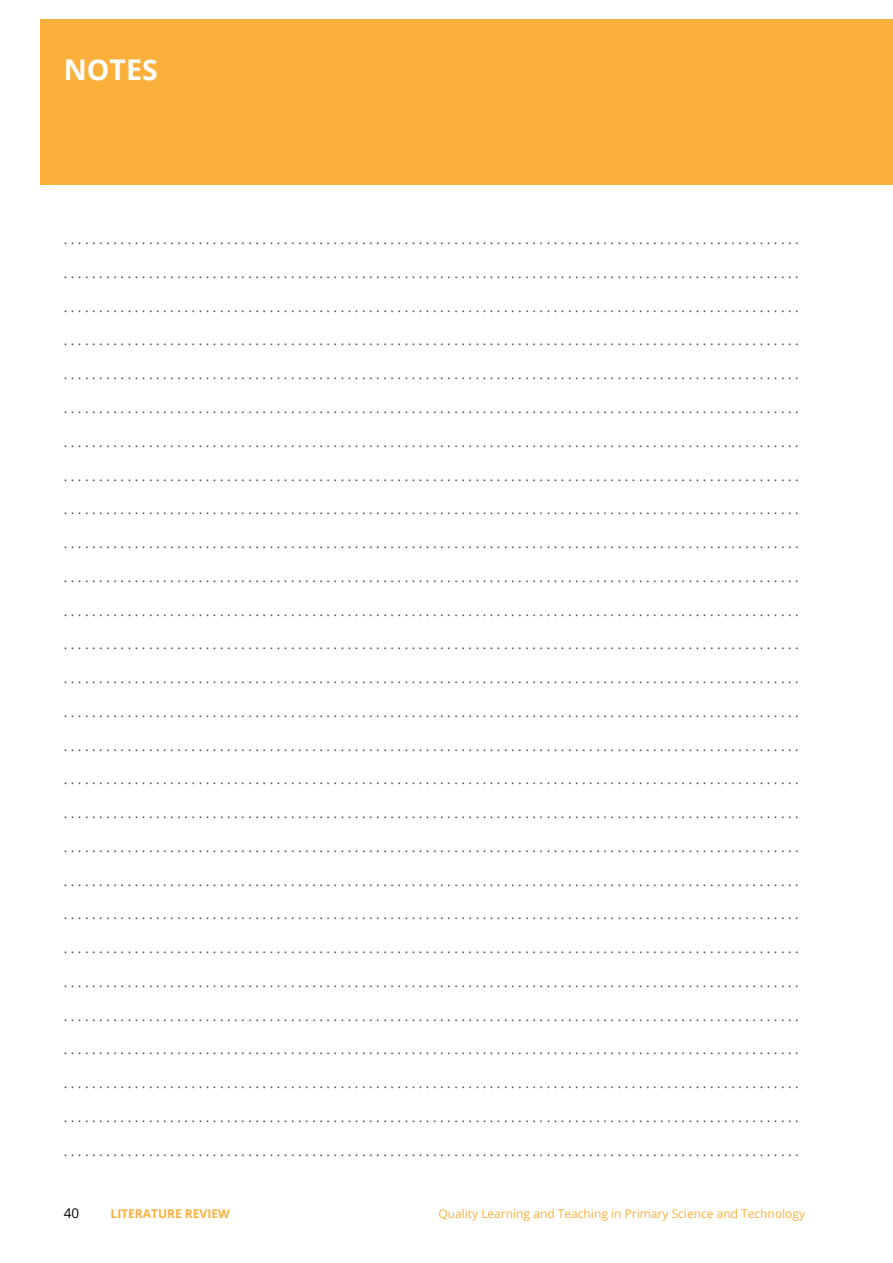
<style>
.page{position:relative;width:893px;height:1263px;background:#fff}
.page>*{position:absolute;margin:0;border:0;box-sizing:border-box;transform-origin:0 0}
.t1{font:700 28.5px "Open Sans";color:#fff}
.t2{font:13.5px "Open Sans";color:#4d4d4d}
.t3{font:13.5px "Open Sans";color:#000}
.t4{font:12px "Open Sans";color:#fbb03b}
.t5{font:700 12px "Open Sans";color:#fbb03b}
</style>
<div class="page">
<div style="left:40px;top:19px;width:853px;height:166px;background:#fbb03b"></div>
<h1 class="t1" style="left:64px;top:50px;width:96px">NOTES</h1>
<p class="t2" style="left:64px;top:230px;width:736px">. . . . . . . . . . . . . . . . . . . . . . . . . . . . . . . . . . . . . . . . . . . . . . . . . . . . . . . . . . . . . . . . . . . . . . . . . . . . . . . . . . . . . . . . . . . . . . . . . . . . . . . .</p>
<p class="t2" style="left:64px;top:264px;width:736px">. . . . . . . . . . . . . . . . . . . . . . . . . . . . . . . . . . . . . . . . . . . . . . . . . . . . . . . . . . . . . . . . . . . . . . . . . . . . . . . . . . . . . . . . . . . . . . . . . . . . . . . .</p>
<p class="t2" style="left:64px;top:298px;width:736px">. . . . . . . . . . . . . . . . . . . . . . . . . . . . . . . . . . . . . . . . . . . . . . . . . . . . . . . . . . . . . . . . . . . . . . . . . . . . . . . . . . . . . . . . . . . . . . . . . . . . . . . .</p>
<p class="t2" style="left:64px;top:331px;width:736px">. . . . . . . . . . . . . . . . . . . . . . . . . . . . . . . . . . . . . . . . . . . . . . . . . . . . . . . . . . . . . . . . . . . . . . . . . . . . . . . . . . . . . . . . . . . . . . . . . . . . . . . .</p>
<p class="t2" style="left:64px;top:365px;width:736px">. . . . . . . . . . . . . . . . . . . . . . . . . . . . . . . . . . . . . . . . . . . . . . . . . . . . . . . . . . . . . . . . . . . . . . . . . . . . . . . . . . . . . . . . . . . . . . . . . . . . . . . .</p>
<p class="t2" style="left:64px;top:399px;width:736px">. . . . . . . . . . . . . . . . . . . . . . . . . . . . . . . . . . . . . . . . . . . . . . . . . . . . . . . . . . . . . . . . . . . . . . . . . . . . . . . . . . . . . . . . . . . . . . . . . . . . . . . .</p>
<p class="t2" style="left:64px;top:433px;width:736px">. . . . . . . . . . . . . . . . . . . . . . . . . . . . . . . . . . . . . . . . . . . . . . . . . . . . . . . . . . . . . . . . . . . . . . . . . . . . . . . . . . . . . . . . . . . . . . . . . . . . . . . .</p>
<p class="t2" style="left:64px;top:466px;width:736px">. . . . . . . . . . . . . . . . . . . . . . . . . . . . . . . . . . . . . . . . . . . . . . . . . . . . . . . . . . . . . . . . . . . . . . . . . . . . . . . . . . . . . . . . . . . . . . . . . . . . . . . .</p>
<p class="t2" style="left:64px;top:500px;width:736px">. . . . . . . . . . . . . . . . . . . . . . . . . . . . . . . . . . . . . . . . . . . . . . . . . . . . . . . . . . . . . . . . . . . . . . . . . . . . . . . . . . . . . . . . . . . . . . . . . . . . . . . .</p>
<p class="t2" style="left:64px;top:534px;width:736px">. . . . . . . . . . . . . . . . . . . . . . . . . . . . . . . . . . . . . . . . . . . . . . . . . . . . . . . . . . . . . . . . . . . . . . . . . . . . . . . . . . . . . . . . . . . . . . . . . . . . . . . .</p>
<p class="t2" style="left:64px;top:568px;width:736px">. . . . . . . . . . . . . . . . . . . . . . . . . . . . . . . . . . . . . . . . . . . . . . . . . . . . . . . . . . . . . . . . . . . . . . . . . . . . . . . . . . . . . . . . . . . . . . . . . . . . . . . .</p>
<p class="t2" style="left:64px;top:601px;width:736px">. . . . . . . . . . . . . . . . . . . . . . . . . . . . . . . . . . . . . . . . . . . . . . . . . . . . . . . . . . . . . . . . . . . . . . . . . . . . . . . . . . . . . . . . . . . . . . . . . . . . . . . .</p>
<p class="t2" style="left:64px;top:635px;width:736px">. . . . . . . . . . . . . . . . . . . . . . . . . . . . . . . . . . . . . . . . . . . . . . . . . . . . . . . . . . . . . . . . . . . . . . . . . . . . . . . . . . . . . . . . . . . . . . . . . . . . . . . .</p>
<p class="t2" style="left:64px;top:669px;width:736px">. . . . . . . . . . . . . . . . . . . . . . . . . . . . . . . . . . . . . . . . . . . . . . . . . . . . . . . . . . . . . . . . . . . . . . . . . . . . . . . . . . . . . . . . . . . . . . . . . . . . . . . .</p>
<p class="t2" style="left:64px;top:703px;width:736px">. . . . . . . . . . . . . . . . . . . . . . . . . . . . . . . . . . . . . . . . . . . . . . . . . . . . . . . . . . . . . . . . . . . . . . . . . . . . . . . . . . . . . . . . . . . . . . . . . . . . . . . .</p>
<p class="t2" style="left:64px;top:736px;width:736px">. . . . . . . . . . . . . . . . . . . . . . . . . . . . . . . . . . . . . . . . . . . . . . . . . . . . . . . . . . . . . . . . . . . . . . . . . . . . . . . . . . . . . . . . . . . . . . . . . . . . . . . .</p>
<p class="t2" style="left:64px;top:770px;width:736px">. . . . . . . . . . . . . . . . . . . . . . . . . . . . . . . . . . . . . . . . . . . . . . . . . . . . . . . . . . . . . . . . . . . . . . . . . . . . . . . . . . . . . . . . . . . . . . . . . . . . . . . .</p>
<p class="t2" style="left:64px;top:804px;width:736px">. . . . . . . . . . . . . . . . . . . . . . . . . . . . . . . . . . . . . . . . . . . . . . . . . . . . . . . . . . . . . . . . . . . . . . . . . . . . . . . . . . . . . . . . . . . . . . . . . . . . . . . .</p>
<p class="t2" style="left:64px;top:838px;width:736px">. . . . . . . . . . . . . . . . . . . . . . . . . . . . . . . . . . . . . . . . . . . . . . . . . . . . . . . . . . . . . . . . . . . . . . . . . . . . . . . . . . . . . . . . . . . . . . . . . . . . . . . .</p>
<p class="t2" style="left:64px;top:871px;width:736px">. . . . . . . . . . . . . . . . . . . . . . . . . . . . . . . . . . . . . . . . . . . . . . . . . . . . . . . . . . . . . . . . . . . . . . . . . . . . . . . . . . . . . . . . . . . . . . . . . . . . . . . .</p>
<p class="t2" style="left:64px;top:905px;width:736px">. . . . . . . . . . . . . . . . . . . . . . . . . . . . . . . . . . . . . . . . . . . . . . . . . . . . . . . . . . . . . . . . . . . . . . . . . . . . . . . . . . . . . . . . . . . . . . . . . . . . . . . .</p>
<p class="t2" style="left:64px;top:939px;width:736px">. . . . . . . . . . . . . . . . . . . . . . . . . . . . . . . . . . . . . . . . . . . . . . . . . . . . . . . . . . . . . . . . . . . . . . . . . . . . . . . . . . . . . . . . . . . . . . . . . . . . . . . .</p>
<p class="t2" style="left:64px;top:973px;width:736px">. . . . . . . . . . . . . . . . . . . . . . . . . . . . . . . . . . . . . . . . . . . . . . . . . . . . . . . . . . . . . . . . . . . . . . . . . . . . . . . . . . . . . . . . . . . . . . . . . . . . . . . .</p>
<p class="t2" style="left:64px;top:1006px;width:736px">. . . . . . . . . . . . . . . . . . . . . . . . . . . . . . . . . . . . . . . . . . . . . . . . . . . . . . . . . . . . . . . . . . . . . . . . . . . . . . . . . . . . . . . . . . . . . . . . . . . . . . . .</p>
<p class="t2" style="left:64px;top:1040px;width:736px">. . . . . . . . . . . . . . . . . . . . . . . . . . . . . . . . . . . . . . . . . . . . . . . . . . . . . . . . . . . . . . . . . . . . . . . . . . . . . . . . . . . . . . . . . . . . . . . . . . . . . . . .</p>
<p class="t2" style="left:64px;top:1074px;width:736px">. . . . . . . . . . . . . . . . . . . . . . . . . . . . . . . . . . . . . . . . . . . . . . . . . . . . . . . . . . . . . . . . . . . . . . . . . . . . . . . . . . . . . . . . . . . . . . . . . . . . . . . .</p>
<p class="t2" style="left:64px;top:1108px;width:736px">. . . . . . . . . . . . . . . . . . . . . . . . . . . . . . . . . . . . . . . . . . . . . . . . . . . . . . . . . . . . . . . . . . . . . . . . . . . . . . . . . . . . . . . . . . . . . . . . . . . . . . . .</p>
<p class="t2" style="left:64px;top:1141px;width:736px">. . . . . . . . . . . . . . . . . . . . . . . . . . . . . . . . . . . . . . . . . . . . . . . . . . . . . . . . . . . . . . . . . . . . . . . . . . . . . . . . . . . . . . . . . . . . . . . . . . . . . . . .</p>
<p class="t3" style="left:64px;top:1204px;width:17px">40</p>
<p class="t5" style="left:111px;top:1205px;width:121px">LITERATURE REVIEW</p>
<p class="t4" style="left:438px;top:1205px;width:368px">Quality Learning and Teaching in Primary Science and Technology</p>
</div>
